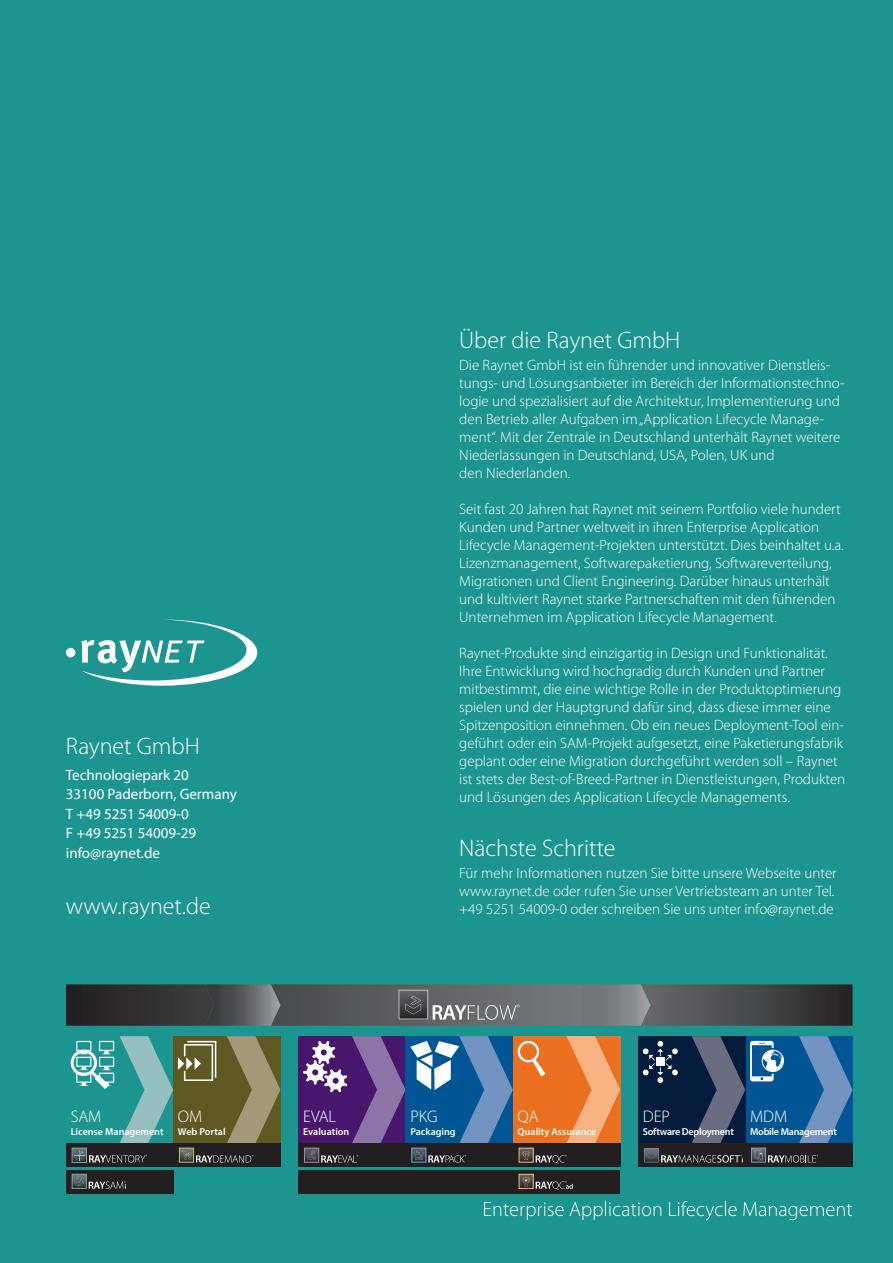
<style>
.page{position:relative;width:893px;height:1263px;background:#1c9590}
.page>*{position:absolute;margin:0;border:0;box-sizing:border-box;transform-origin:0 0}
.t1{font:300 24px "Myriad Pro";color:#fff}
.t2{font:300 16.8px "Myriad Pro";color:#fff}
.t3{font:300 15px/18px "Myriad Pro";color:#fff}
.t4{font:15px/19.5px "Myriad Pro";color:#fff}
.t5{font:600 10.05px "Myriad Pro";letter-spacing:-.005em;color:#fff}
.t6{font:600 10.05px "Myriad Pro";letter-spacing:-.025em;color:#fff}
</style>
<div class="page">
<svg style="left:81px;top:619px;width:176px;height:67px"></svg>
<div style="left:66px;top:648px;width:9px;height:9px;background:#fff;border-radius:50%"></div>
<svg style="left:484px;top:1201px;width:177px;height:19px"></svg>
<svg style="left:669px;top:1201px;width:68px;height:19px"></svg>
<svg style="left:743px;top:1202px;width:109px;height:18px"></svg>
<div style="left:298px;top:1036px;width:108px;height:107px;background:#48166d"></div>
<div style="left:298px;top:1143px;width:108px;height:24px;background:#231f20"></div>
<div style="left:406px;top:1143px;width:107px;height:24px;background:#231f20"></div>
<div style="left:513px;top:1036px;width:107px;height:107px;background:#eb701f"></div>
<svg style="left:566px;top:1036px;width:54px;height:107px"></svg>
<div style="left:513px;top:1143px;width:107px;height:24px;background:#231f20"></div>
<div style="left:298px;top:1169px;width:322px;height:24px;background:#231f20"></div>
<svg style="left:303px;top:1036px;width:242px;height:107px"></svg>
<div style="left:66px;top:1143px;width:107px;height:24px;background:#231f20"></div>
<div style="left:66px;top:1169px;width:107px;height:24px;background:#231f20"></div>
<div style="left:173px;top:1143px;width:107px;height:24px;background:#231f20"></div>
<div style="left:745px;top:1143px;width:108px;height:24px;background:#231f20"></div>
<div style="left:638px;top:1036px;width:107px;height:107px;background:#041c3b"></div>
<div style="left:638px;top:1143px;width:107px;height:24px;background:#231f20"></div>
<div style="left:72px;top:1174px;width:15px;height:15px;border:1px solid #6eacac"></div>
<svg style="left:74px;top:1176px;width:52px;height:13px"></svg>
<div style="left:72px;top:1148px;width:15px;height:15px;border:1px solid #6eacac"></div>
<svg style="left:71px;top:1036px;width:209px;height:126px"></svg>
<svg style="left:306px;top:1150px;width:11px;height:10px"></svg>
<div style="left:304px;top:1148px;width:15px;height:14px;border:1px solid #998ac1"></div>
<svg style="left:307px;top:1151px;width:51px;height:11px"></svg>
<svg style="left:413px;top:1150px;width:11px;height:10px"></svg>
<div style="left:411px;top:1148px;width:15px;height:14px;border:1px solid #5bade0"></div>
<svg style="left:414px;top:1151px;width:52px;height:11px"></svg>
<svg style="left:536px;top:1155px;width:31px;height:8px"></svg>
<svg style="left:521px;top:1150px;width:10px;height:10px"></svg>
<svg style="left:522px;top:1151px;width:8px;height:9px"></svg>
<svg style="left:521px;top:1176px;width:10px;height:11px"></svg>
<div style="left:519px;top:1174px;width:14px;height:15px;border:1px solid #fbb566"></div>
<svg style="left:522px;top:1177px;width:8px;height:9px"></svg>
<svg style="left:536px;top:1181px;width:37px;height:8px"></svg>
<svg style="left:642px;top:1036px;width:211px;height:126px"></svg>
<svg style="left:66px;top:984px;width:787px;height:42px;background:#505153"></svg>
<img style="left:575px;top:984px;width:75px;height:42px">
<h1 class="t1" style="left:66px;top:732px;width:135px">Raynet GmbH</h1>
<p class="t4" style="left:66px;top:765px;width:172px">Technologiepark 20<br>33100 Paderborn, Germany<br>T +49 5251 54009-0<br>F +49 5251 54009-29 info@raynet.de</p>
<h1 class="t1" style="left:66px;top:893px;width:146px">www.raynet.de</h1>
<h1 class="t1" style="left:459px;top:326px;width:223px">Über die Raynet GmbH</h1>
<p class="t3" style="left:459px;top:356px;width:387px">Die Raynet GmbH ist ein führender und innovativer Dienstleis&shy;tungs- und Lösungsanbieter im Bereich der Informationstechno&shy;logie und spezialisiert auf die Architektur, Implementierung und den Betrieb aller Aufgaben im „Application Lifecycle Manage&shy;ment“. Mit der Zentrale in Deutschland unterhält Raynet weitere Niederlassungen in Deutschland, USA, Polen, UK und<br>den Niederlanden.</p>
<p class="t3" style="left:459px;top:500px;width:386px">Seit fast 20 Jahren hat Raynet mit seinem Portfolio viele hundert Kunden und Partner weltweit in ihren Enterprise Application Lifecycle Management-Projekten unterstützt. Dies beinhaltet u.a.<br>Lizenzmanagement, Softwarepaketierung, Softwareverteilung, Migrationen und Client Engineering. Darüber hinaus unterhält und kultiviert Raynet starke Partnerschaften mit den führenden Unternehmen im Appli cation Lifecycle Management.</p>
<p class="t3" style="left:459px;top:644px;width:388px">Raynet-Produkte sind einzigartig in Design und Funktionalität.<br>Ihre Entwicklung wird hochgradig durch Kunden und Partner mitbestimmt, die eine wichtige Rolle in der Produktoptimierung spielen und der Hauptgrund dafür sind, dass diese immer eine Spitzenposition einnehmen. Ob ein neues Deployment-Tool ein&shy;geführt oder ein SAM-Projekt aufgesetzt, eine Paketierungsfabrik geplant oder eine Migration durchgeführt werden soll – Raynet ist stets der Best-of-Breed-Partner in Dienstleistungen, Produkten und Lösungen des Application Lifecycle Managements.</p>
<h1 class="t1" style="left:459px;top:835px;width:158px">Nächste Schritte</h1>
<p class="t3" style="left:459px;top:864px;width:379px">Für mehr Informationen nutzen Sie bitte unsere Webseite unter www.raynet.de oder rufen Sie unser Vertriebsteam an unter Tel. +49 5251 54009-0 oder schreiben Sie uns unter info@raynet.de</p>
<p class="t2" style="left:71px;top:1107px;width:32px">SAM</p>
<p class="t5" style="left:71px;top:1125px;width:94px">License Management</p>
<p class="t2" style="left:178px;top:1107px;width:26px">OM</p>
<p class="t5" style="left:178px;top:1125px;width:49px">Web Portal</p>
<p class="t2" style="left:303px;top:1107px;width:34px">EVAL</p>
<p class="t5" style="left:303px;top:1125px;width:48px">Evaluation</p>
<p class="t2" style="left:410px;top:1107px;width:29px">PKG</p>
<p class="t5" style="left:410px;top:1125px;width:47px">Packaging</p>
<p class="t2" style="left:518px;top:1107px;width:22px">QA</p>
<p class="t5" style="left:518px;top:1125px;width:80px">Quality Assurance</p>
<p class="t2" style="left:643px;top:1107px;width:29px">DEP</p>
<p class="t6" style="left:643px;top:1125px;width:93px">Software Deployment</p>
<p class="t2" style="left:750px;top:1107px;width:39px">MDM</p>
<p class="t6" style="left:750px;top:1125px;width:88px">Mobile Management</p>
</div>
